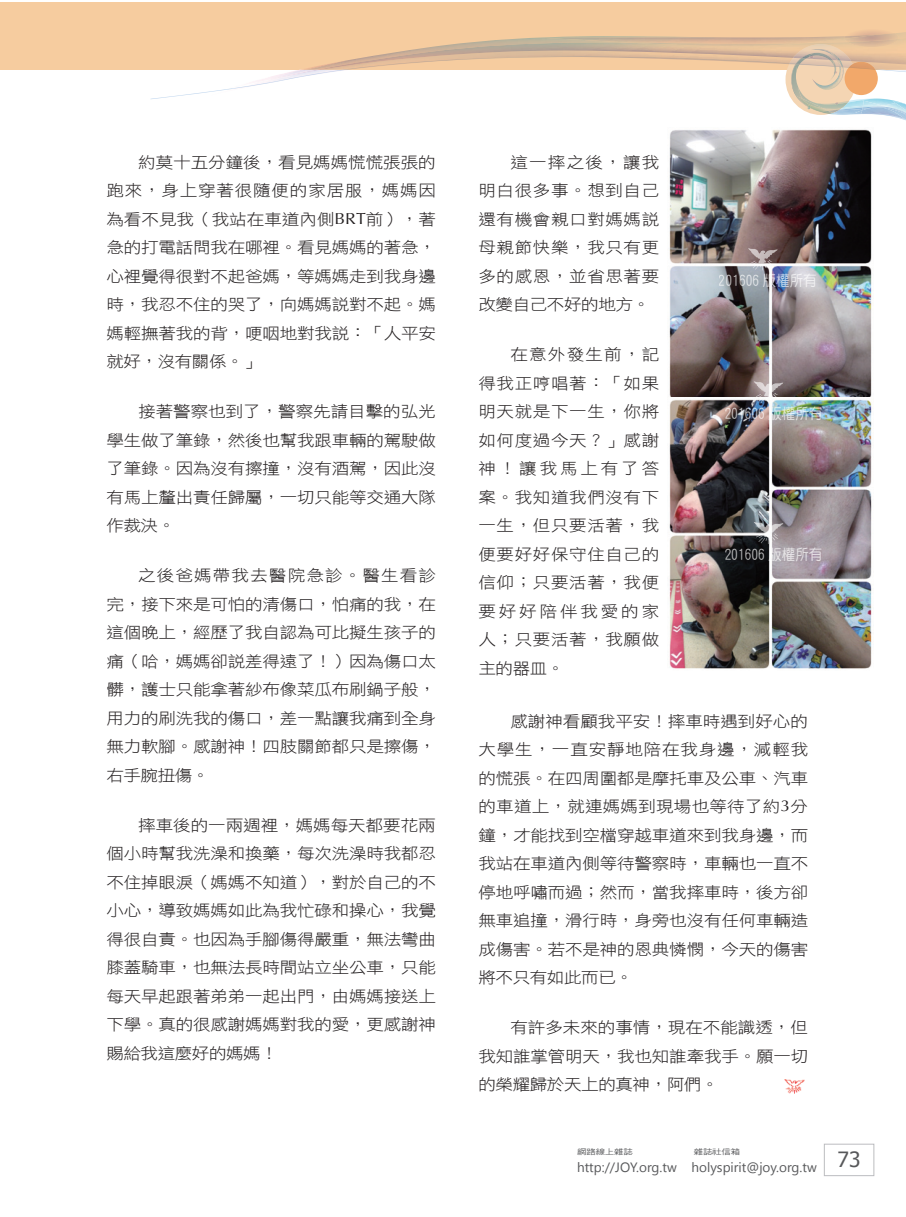
<style>
.page{position:relative;width:906px;height:1217px;background:#fff}
.page>*{position:absolute;margin:0;border:0;box-sizing:border-box;transform-origin:0 0}
.t1{font:15.75px/28.5px "DF Hei W3 WIN BF";letter-spacing:-.01em;color:#231f20;text-align:justify;scale:1.11 1}
.t2{font:15px "DF Yuan W5 WIN BF";color:#fff;scale:.9 1}
.t3{font:13.5px "Segoe UI";color:#57585a}
.t4{font:7.5px "DF Hei W5 WIN BF";letter-spacing:-.015em;color:#57585a;scale:1.25 1}
.s1{font-family:"Optima"}
</style>
<div class="page">
<div style="left:824px;top:1143px;width:50px;height:32px;border:1px solid #bcbdc0"></div>
<div style="left:0;top:2px;width:906px;height:68px;background:#f6cc9f"></div>
<img style="left:405px;top:38px;width:501px;height:13px">
<img style="left:793px;top:44px;width:58px;height:7px">
<img style="left:811px;top:49px;width:19px;height:2px">
<img style="left:815px;top:50px;width:20px;height:1px">
<img style="left:543px;top:36px;width:301px;height:8px">
<img style="left:629px;top:43px;width:171px;height:4px">
<svg style="left:151px;top:51px;width:755px;height:70px"></svg>
<svg style="left:844px;top:31px;width:62px;height:8px"></svg>
<img style="left:847px;top:39px;width:51px;height:8px">
<img style="left:859px;top:33px;width:28px;height:3px">
<img style="left:669px;top:129px;width:203px;height:268px">
<img style="left:669px;top:399px;width:203px;height:270px">
<img style="left:784px;top:1079px;width:20px;height:13px">
<svg style="left:748px;top:248px;width:29px;height:22px"></svg>
<svg style="left:754px;top:381px;width:29px;height:22px"></svg>
<svg style="left:754px;top:522px;width:29px;height:22px"></svg>
<p class="t1" style="left:106px;top:148px;width:298px;text-indent:32px">約莫十五分鐘後，看見媽媽慌慌張張的跑來，身上穿著很隨便的家居服，媽媽因為看不見我（我站在車道內側<span class="s1">BRT</span>前），著急的打電話問我在哪裡。看見媽媽的著急，心裡覺得很對不起爸媽，等媽媽走到我身邊時，我忍不住的哭了，向媽媽說對不起。媽媽輕撫著我的背，哽咽地對我說：「人平安就好，沒有關係。」</p>
<p class="t1" style="left:106px;top:397px;width:298px;text-indent:32px">接著警察也到了，警察先請目擊的弘光學生做了筆錄，然後也幫我跟車輛的駕駛做了筆錄。因為沒有擦撞，沒有酒駕，因此沒有馬上釐出責任歸屬，一切只能等交通大隊作裁決。</p>
<p class="t1" style="left:106px;top:561px;width:298px;text-indent:32px">之後爸媽帶我去醫院急診。醫生看診完，接下來是可怕的清傷口，怕痛的我，在這個晚上，經歷了我自認為可比擬生孩子的痛（哈，媽媽卻說差得遠了！）因為傷口太髒，護士只能拿著紗布像菜瓜布刷鍋子般，用力的刷洗我的傷口，差一點讓我痛到全身無力軟腳。感謝神！四肢關節都只是擦傷，右手腕扭傷。</p>
<p class="t1" style="left:106px;top:810px;width:298px;text-indent:32px">摔車後的一兩週裡，媽媽每天都要花兩個小時幫我洗澡和換藥，每次洗澡時我都忍不住掉眼淚（媽媽不知道），對於自己的不小心，導致媽媽如此為我忙碌和操心，我覺得很自責。也因為手腳傷得嚴重，無法彎曲膝蓋騎車，也無法長時間站立坐公車，只能每天早起跟著弟弟一起出門，由媽媽接送上下學。真的很感謝媽媽對我的愛，更感謝神賜給我這麼好的媽媽！</p>
<p class="t1" style="left:478px;top:148px;width:164px;text-indent:32px">這一摔之後，讓我明白很多事。想到自己還有機會親口對媽媽說母親節快樂，我只有更多的感恩，並省思著要改變自己不好的地方。</p>
<p class="t1" style="left:478px;top:340px;width:164px;text-indent:32px">在意外發生前，記得我正哼唱著：「如果明天就是下一生，你將如何度過今天？」感謝神！讓我馬上有了答案。我知道我們沒有下一生，但只要活著，我便要好好保守住自己的信仰；只要活著，我便要好好陪伴我愛的家人；只要活著，我願做主的器皿。</p>
<p class="t1" style="left:478px;top:706px;width:298px;text-indent:32px">感謝神看顧我平安！摔車時遇到好心的大學生，一直安靜地陪在我身邊，減輕我的慌張。在四周圍都是摩托車及公車、汽車的車道上，就連媽媽到現場也等待了約<span class="s1">3</span>分鐘，才能找到空檔穿越車道來到我身邊，而我站在車道內側等待警察時，車輛也一直不停地呼嘯而過；然而，當我摔車時，後方卻無車追撞，滑行時，身旁也沒有任何車輛造成傷害。若不是神的恩典憐憫，今天的傷害將不只有如此而已。</p>
<p class="t1" style="left:478px;top:1012px;width:298px;text-indent:32px">有許多未來的事情，現在不能識透，但我知誰掌管明天，我也知誰牽我手。願一切的榮耀歸於天上的真神，阿們。</p>
<p class="t2" style="left:719px;top:273px;width:110px">201606 版權所有</p>
<p class="t2" style="left:724px;top:406px;width:110px">201606 版權所有</p>
<p class="t2" style="left:724px;top:546px;width:110px">201606 版權所有</p>
<p class="t4" style="left:577px;top:1147px;width:46px">網路線上雜誌</p>
<p class="t4" style="left:694px;top:1147px;width:39px">雜誌社信箱</p>
<p class="t3" style="left:577px;top:1157px;width:285px">http://JOY.org.tw holyspirit@joy.org.tw <sup>73</sup></p>
</div>
